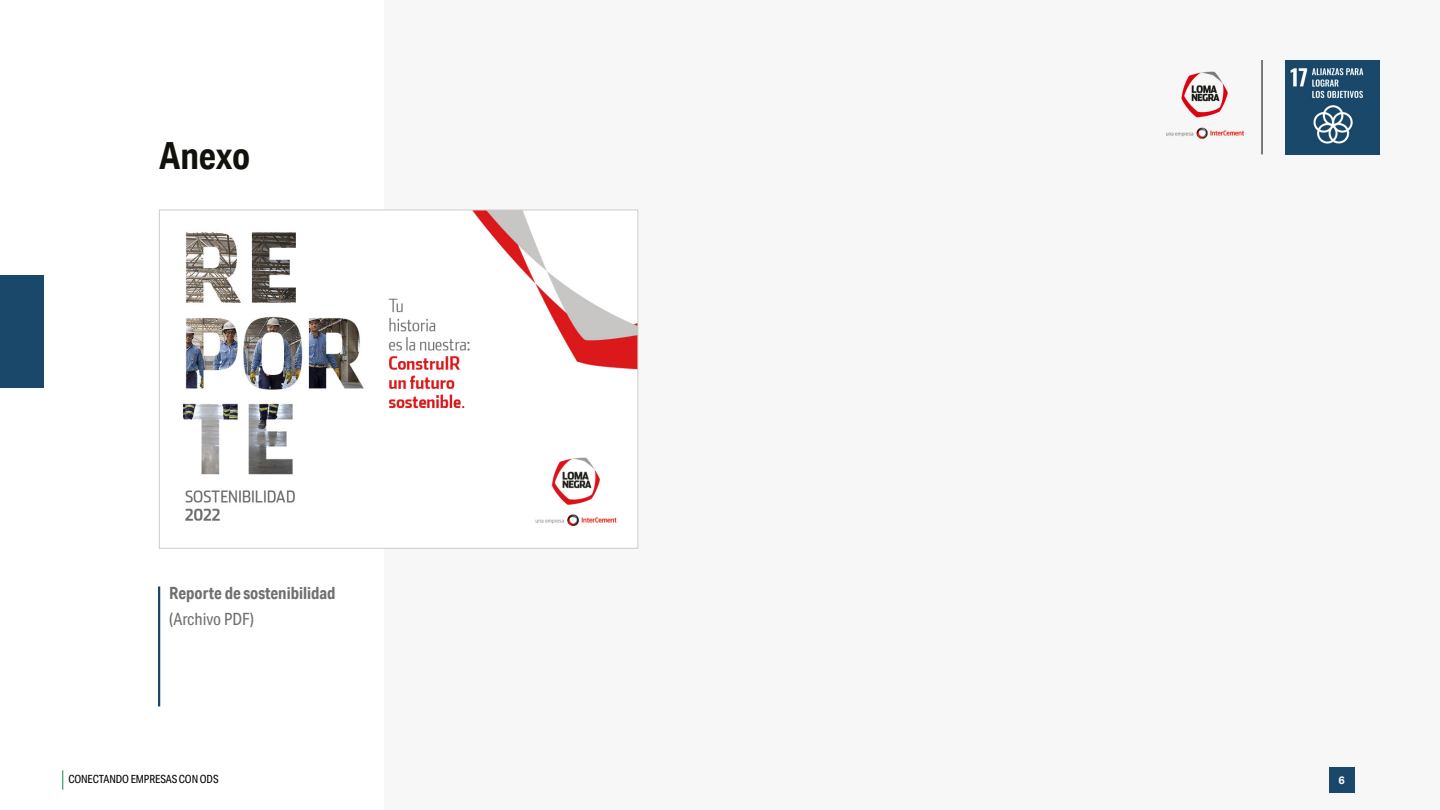
<style>
.page{position:relative;width:1440px;height:810px;background:#fff}
.page>*{position:absolute;margin:0;border:0;box-sizing:border-box;transform-origin:0 0}
.t1{font:700 37.5px "Aktiv Grotesk Cd";letter-spacing:-.005em;color:#12110c}
.t2{font:700 16.88px "Aktiv Grotesk Cd";color:#706f6f}
.t3{font:16.88px "Aktiv Grotesk Cd";color:#706f6f}
.t4{font:11.25px "Aktiv Grotesk Cd";letter-spacing:-.01em;color:#000}
.t5{font:700 10.88px "Aktiv Grotesk";color:#fff}
</style>
<div class="page">
<div style="left:384px;top:0;width:1056px;height:810px;background:#f7f7f7"></div>
<svg style="left:62px;top:770px;width:1px;height:20px"></svg>
<img style="left:1285px;top:60px;width:95px;height:95px">
<hr style="left:1262px;top:60px;width:1px;height:94px;background:#000">
<img style="left:1166px;top:71px;width:78px;height:68px">
<div style="left:1329px;top:767px;width:25px;height:26px;background:#19486a"></div>
<div style="left:0;top:276px;width:44px;height:112px;background:#19486a"></div>
<hr style="left:158px;top:586px;width:2px;height:120px;background:#19486a">
<img style="left:182px;top:212px;width:454px;height:314px">
<div style="left:159px;top:210px;width:479px;height:339px;border:1px solid #ccc"></div>
<h1 class="t1" style="left:159px;top:133px;width:93px">Anexo</h1>
<h2 class="t2" style="left:169px;top:582px;width:168px">Reporte de sostenibilidad</h2>
<h2 class="t3" style="left:169px;top:609px;width:86px">(Archivo PDF)</h2>
<p class="t4" style="left:68px;top:773px;width:152px">CONECTANDO EMPRESAS CON ODS</p>
<p class="t5" style="left:1338px;top:774px;width:8px">6</p>
</div>
